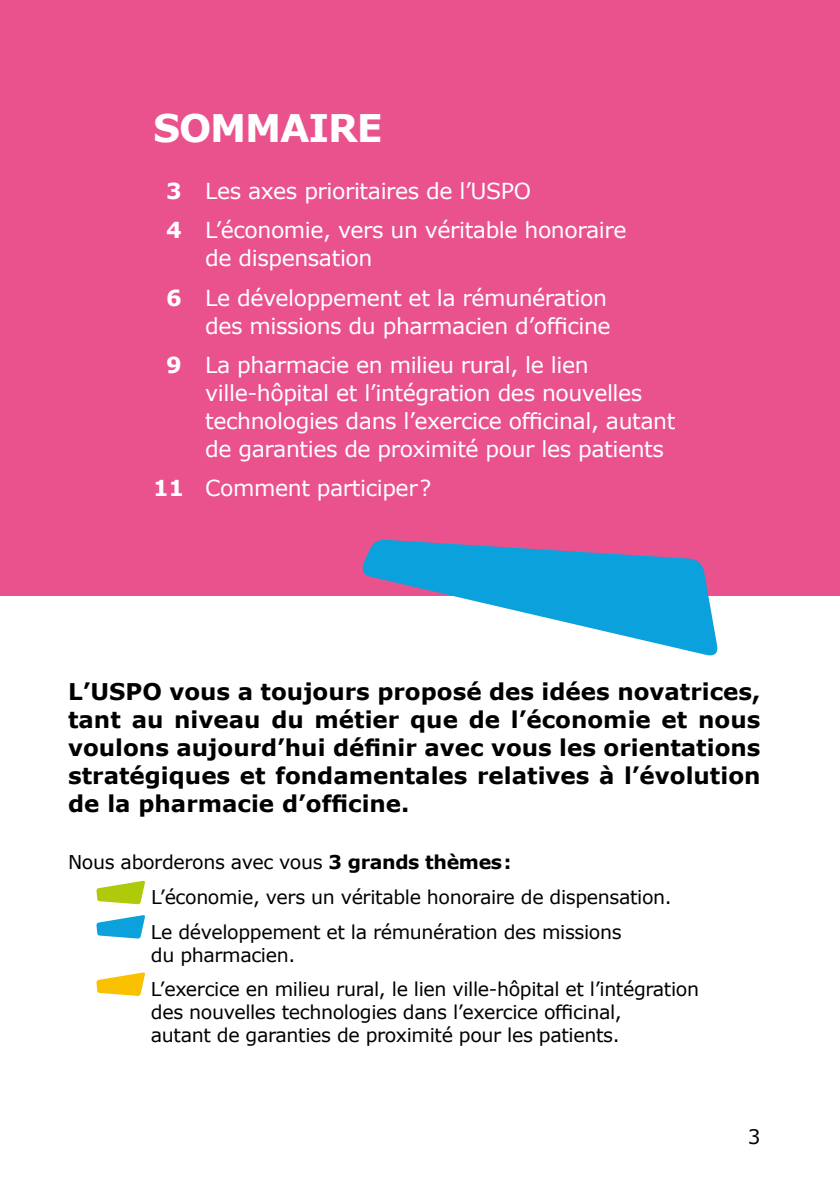
<style>
.page{position:relative;width:840px;height:1191px;background:#fff}
.page>*{position:absolute;margin:0;border:0;box-sizing:border-box;transform-origin:0 0}
.t1{font:700 38px "Verdana";letter-spacing:-.03em;color:#fff}
.t2{font:700 23px/28px "Verdana";color:#000;text-align:justify}
.t3{font:22px/39.4px "Verdana";letter-spacing:-.02em;color:#fff}
.t4{font:20px "Verdana";color:#000}
.t5{font:19px/34.8px "Verdana";letter-spacing:-.02em;color:#000}
.s1{font-weight:700}
</style>
<div class="page">
<svg style="left:96px;top:880px;width:49px;height:24px"></svg>
<svg style="left:96px;top:915px;width:49px;height:23px"></svg>
<svg style="left:96px;top:972px;width:49px;height:24px"></svg>
<div style="left:0;top:0;width:839px;height:595px;background:#ea528e"></div>
<svg style="left:358px;top:539px;width:360px;height:117px;fill:#0ba1dd"></svg>
<h1 class="t1" style="left:153px;top:104px;width:231px">SOMMAIRE</h1>
<p class="t3" style="left:166px;top:171px;width:461px"><span class="s1">3</span> Les axes prioritaires de l’USPO<br><span class="s1">4</span> L’économie, vers un véritable honoraire</p>
<p class="t3" style="left:166px;top:239px;width:442px;text-indent:39px">de dispensation<br><span class="s1">6</span> Le développement et la rémunération</p>
<p class="t3" style="left:166px;top:306px;width:446px;text-indent:39px">des missions du pharmacien d’officine<br><span class="s1">9</span> La pharmacie en milieu rural, le lien</p>
<p class="t3" style="left:205px;top:379px;width:471px;line-height:28px">ville-hôpital et l’intégration des nouvelles technologies dans l’exercice officinal, autant de garanties de proximité pour les patients</p>
<p class="t3" style="left:153px;top:469px;width:280px"><span class="s1">11</span> Comment participer?</p>
<p class="t2" style="left:68px;top:677px;width:693px">L’USPO vous a toujours proposé des idées novatrices, tant au niveau du métier que de l’économie et nous voulons aujourd’hui définir avec vous les orientations stratégiques et fondamentales relatives à l’évolution de la pharmacie d’officine.</p>
<p class="t5" style="left:151px;top:845px;width:522px;text-indent:-83px">Nous aborderons avec vous <span class="s1">3 grands thèmes:<br></span>L’économie, vers un véritable honoraire de dispensation.<br>Le développement et la rémunération des missions</p>
<p class="t5" style="left:151px;top:937px;width:549px">du pharmacien.<br>L’exercice en milieu rural, le lien ville-hôpital et l’intégration</p>
<p class="t5" style="left:151px;top:1000px;width:472px;line-height:23px">des nouvelles technologies dans l’exercice officinal, autant de garanties de proximité pour les patients.</p>
<p class="t4" style="left:747px;top:1123px;width:14px">3</p>
</div>
